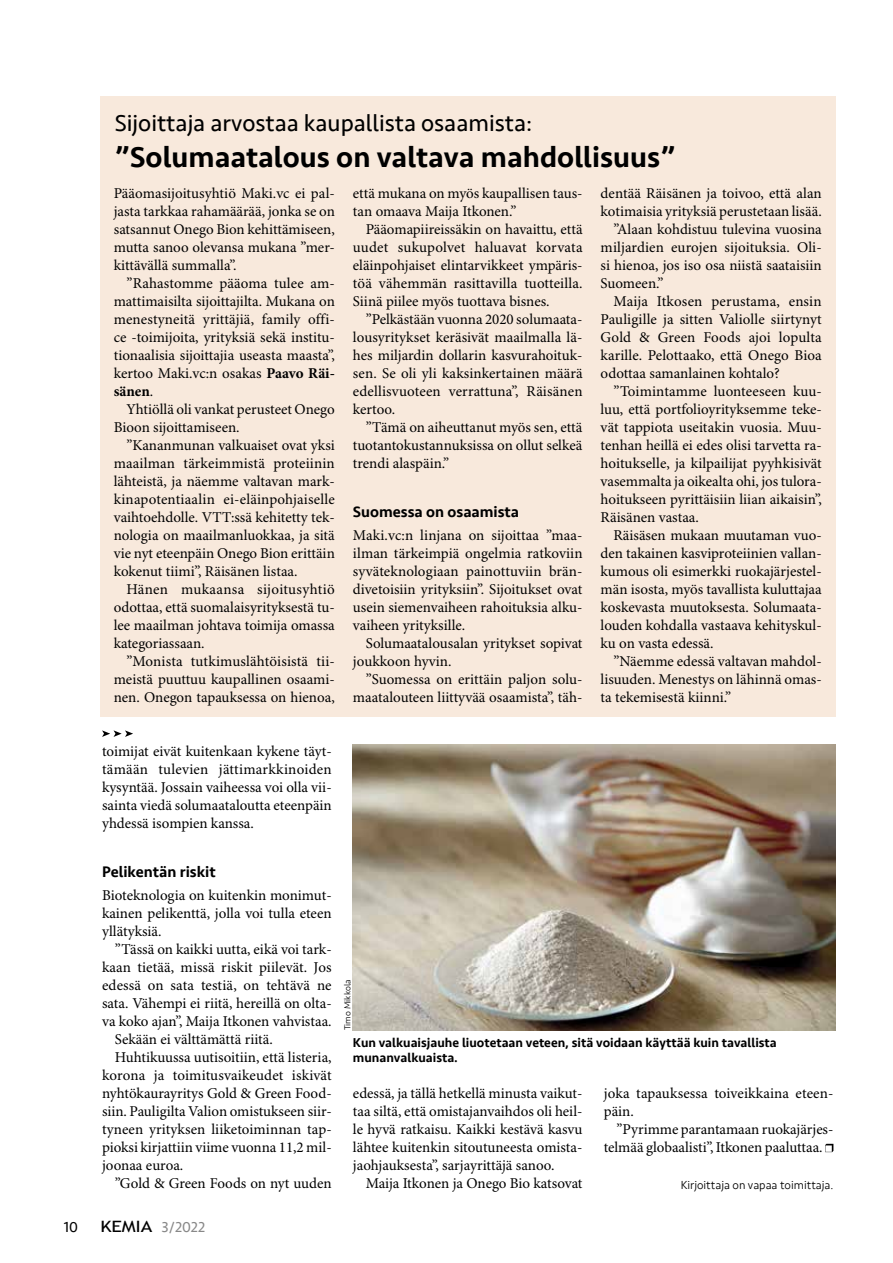
<style>
.page{position:relative;width:893px;height:1263px;background:#fff}
.page>*{position:absolute;margin:0;border:0;box-sizing:border-box;transform-origin:0 0}
.t1{font:500 30px "Seravek";color:#000}
.t2{font:24px "Seravek";color:#000}
.t3{font:500 15.75px "Seravek";color:#000}
.t4{font:15px/18px "Minion Pro";color:#000;text-align:justify}
.t5{font:15px "Seravek";color:#888}
.t6{font:15px "Seravek";color:#000}
.t7{font:500 13.2px/15px "Seravek";color:#000}
.t8{font:300 12px "Seravek";color:#000}
.t9{font:300 9px "Seravek";color:#000}
.s1{font-weight:700}
.s2{font-family:"Trebuchet MS";font-size:15.6px;color:#000}
</style>
<div class="page">
<div style="left:100px;top:96px;width:736px;height:620px;background:#f8e9dc"></div>
<img style="left:353px;top:744px;width:483px;height:286px">
<svg style="left:825px;top:1144px;width:8px;height:8px"></svg>
<svg style="left:102px;top:730px;width:31px;height:7px"></svg>
<h2 class="t2" style="left:115px;top:104px;width:419px">Sijoittaja arvostaa kaupallista osaamista:</h2>
<h1 class="t1" style="left:115px;top:138px;width:562px">”Solumaatalous on valtava mahdollisuus”</h1>
<p class="t4" style="left:114px;top:185px;width:223px">Pääomasijoitusyhtiö Maki.vc ei pal&shy;jasta tarkkaa rahamäärää, jonka se on satsannut Onego Bion kehittämiseen, mutta sanoo olevansa mukana ”mer&shy;kittävällä summalla”.</p>
<p class="t4" style="left:114px;top:275px;width:223px;text-indent:13px">”Rahastomme pääoma tulee am&shy;mattimaisilta sijoittajilta. Mukana on menestyneitä yrittäjiä, family offi&shy;ce -toimijoita, yrityksiä sekä institu&shy;tionaalisia sijoittajia useasta maasta”, kertoo Maki.vc:n osakas <span class="s1">Paavo Räi&shy;sänen</span>.</p>
<p class="t4" style="left:114px;top:401px;width:223px;text-indent:13px">Yhtiöllä oli vankat perusteet Onego<br>Bioon sijoittamiseen.</p>
<p class="t4" style="left:114px;top:437px;width:223px;text-indent:13px">”Kananmunan valkuaiset ovat yksi maailman tärkeimmistä proteiinin lähteistä, ja näemme valtavan mark&shy;kinapotentiaalin ei-eläinpohjaiselle vaihtoehdolle. VTT:ssä kehitetty tek&shy;nologia on maailmanluokkaa, ja sitä vie nyt eteenpäin Onego Bion erittäin kokenut tiimi”, Räisänen listaa.</p>
<p class="t4" style="left:114px;top:581px;width:223px;text-indent:13px">Hänen mukaansa sijoitusyhtiö odottaa, että suomalaisyrityksestä tu&shy;lee maailman johtava toimija omassa kategoriassaan.</p>
<p class="t4" style="left:114px;top:653px;width:223px;text-indent:13px">”Monista tutkimuslähtöisistä tii&shy;meistä puuttuu kaupallinen osaami&shy;nen. Onegon tapauksessa on hienoa,</p>
<p class="t4" style="left:353px;top:185px;width:231px">että mukana on myös kaupallisen taus&shy;tan omaava Maija Itkonen.”</p>
<p class="t4" style="left:353px;top:221px;width:231px;text-indent:13px">Pääomapiireissäkin on havaittu, että uudet sukupolvet haluavat korvata eläinpohjaiset elintarvikkeet ympäris&shy;töä vähemmän rasittavilla tuotteilla.<br>Siinä piilee myös tuottava bisnes.</p>
<p class="t4" style="left:353px;top:311px;width:231px;text-indent:13px">”Pelkästään vuonna 2020 solumaata&shy;lousyritykset keräsivät maailmalla lä&shy;hes miljardin dollarin kasvurahoituk&shy;sen. Se oli yli kaksinkertainen määrä edellisvuoteen verrattuna”, Räisänen kertoo.</p>
<p class="t4" style="left:353px;top:419px;width:231px;text-indent:13px">”Tämä on aiheuttanut myös sen, että tuotantokustannuksissa on ollut selkeä trendi alaspäin.”</p>
<p class="t3" style="left:353px;top:502px;width:168px">Suomessa on osaamista</p>
<p class="t4" style="left:353px;top:527px;width:231px">Maki.vc:n linjana on sijoittaa ”maa&shy;ilman tärkeimpiä ongelmia ratkoviin syväteknologiaan painottuviin brän&shy;divetoisiin yrityksiin”. Sijoitukset ovat usein siemenvaiheen rahoituksia alku&shy;vaiheen yrityksille.</p>
<p class="t4" style="left:353px;top:635px;width:231px;text-indent:13px">Solumaatalousalan yritykset sopivat joukkoon hyvin.</p>
<p class="t4" style="left:353px;top:671px;width:231px;text-align:right">”Suomessa on erittäin paljon solu&shy;maatalouteen liittyvää osaamista”, täh-</p>
<p class="t4" style="left:601px;top:185px;width:223px">dentää Räisänen ja toivoo, että alan</p>
<p class="t4" style="left:601px;top:203px;width:223px">kotimaisia yrityksiä perustetaan lisää.</p>
<p class="t4" style="left:613px;top:221px;width:210px">”Alaan kohdistuu tulevina vuosina</p>
<p class="t4" style="left:601px;top:239px;width:223px">miljardien eurojen sijoituksia. Oli-</p>
<p class="t4" style="left:601px;top:257px;width:223px">si hienoa, jos iso osa niistä saataisiin</p>
<p class="t4" style="left:601px;top:275px;width:64px">Suomeen.”</p>
<p class="t4" style="left:613px;top:293px;width:210px">Maija Itkosen perustama, ensin</p>
<p class="t4" style="left:601px;top:311px;width:223px">Pauligille ja sitten Valiolle siirtynyt</p>
<p class="t4" style="left:601px;top:329px;width:223px">Gold &amp; Green Foods ajoi lopulta</p>
<p class="t4" style="left:601px;top:347px;width:223px">karille. Pelottaako, että Onego Bioa</p>
<p class="t4" style="left:601px;top:365px;width:181px">odottaa samanlainen kohtalo?</p>
<p class="t4" style="left:613px;top:383px;width:210px">”Toimintamme luonteeseen kuu-</p>
<p class="t4" style="left:601px;top:401px;width:223px">luu, että portfolioyrityksemme teke-</p>
<p class="t4" style="left:601px;top:419px;width:223px">vät tappiota useitakin vuosia. Muu-</p>
<p class="t4" style="left:601px;top:437px;width:223px">tenhan heillä ei edes olisi tarvetta ra-</p>
<p class="t4" style="left:601px;top:455px;width:223px">hoitukselle, ja kilpailijat pyyhkisivät</p>
<p class="t4" style="left:601px;top:473px;width:223px">vasemmalta ja oikealta ohi, jos tulora-</p>
<p class="t4" style="left:601px;top:491px;width:223px">hoitukseen pyrittäisiin liian aikaisin”,</p>
<p class="t4" style="left:601px;top:509px;width:100px">Räisänen vastaa.</p>
<p class="t4" style="left:613px;top:527px;width:210px">Räisäsen mukaan muutaman vuo-</p>
<p class="t4" style="left:601px;top:545px;width:223px">den takainen kasviproteiinien vallan-</p>
<p class="t4" style="left:601px;top:563px;width:223px">kumous oli esimerkki ruokajärjestel-</p>
<p class="t4" style="left:601px;top:581px;width:223px">män isosta, myös tavallista kuluttajaa</p>
<p class="t4" style="left:601px;top:599px;width:223px">koskevasta muutoksesta. Solumaata-</p>
<p class="t4" style="left:601px;top:617px;width:223px">louden kohdalla vastaava kehityskul-</p>
<p class="t4" style="left:601px;top:635px;width:114px">ku on vasta edessä.</p>
<p class="t4" style="left:613px;top:653px;width:210px">”Näemme edessä valtavan mahdol-</p>
<p class="t4" style="left:601px;top:671px;width:223px">lisuuden. Menestys on lähinnä omas-</p>
<p class="t4" style="left:601px;top:689px;width:132px">ta tekemisestä kiinni.”</p>
<p class="t4" style="left:102px;top:743px;width:231px">toimijat eivät kuitenkaan kykene täyt&shy;tämään tulevien jättimarkkinoiden kysyntää. Jossain vaiheessa voi olla vii&shy;sainta viedä solumaataloutta eteenpäin yhdessä isompien kanssa.</p>
<p class="t3" style="left:102px;top:862px;width:115px">Pelikentän riskit</p>
<p class="t4" style="left:102px;top:887px;width:231px">Bioteknologia on kuitenkin monimut&shy;kainen pelikenttä, jolla voi tulla eteen yllätyksiä.</p>
<p class="t4" style="left:115px;top:941px;width:218px">”Tässä on kaikki uutta, eikä voi tark-</p>
<p class="t4" style="left:102px;top:959px;width:231px">kaan tietää, missä riskit piilevät. Jos</p>
<p class="t4" style="left:102px;top:977px;width:231px">edessä on sata testiä, on tehtävä ne</p>
<p class="t4" style="left:102px;top:995px;width:231px">sata. Vähempi ei riitä, hereillä on olta-</p>
<p class="t4" style="left:102px;top:1013px;width:231px">va koko ajan”, Maija Itkonen vahvistaa.</p>
<p class="t4" style="left:115px;top:1031px;width:160px">Sekään ei välttämättä riitä.</p>
<p class="t4" style="left:115px;top:1049px;width:218px">Huhtikuussa uutisoitiin, että listeria,</p>
<p class="t4" style="left:102px;top:1067px;width:231px">korona ja toimitusvaikeudet iskivät</p>
<p class="t4" style="left:102px;top:1085px;width:231px">nyhtökaurayritys Gold &amp; Green Food-</p>
<p class="t4" style="left:102px;top:1103px;width:231px">siin. Pauligilta Valion omistukseen siir-</p>
<p class="t4" style="left:102px;top:1121px;width:231px">tyneen yrityksen liiketoiminnan tap-</p>
<p class="t4" style="left:102px;top:1139px;width:231px">pioksi kirjattiin viime vuonna 11,2 mil-</p>
<p class="t4" style="left:102px;top:1157px;width:83px">joonaa euroa.</p>
<p class="t4" style="left:115px;top:1175px;width:218px">”Gold &amp; Green Foods on nyt uuden</p>
<p class="t6" style="left:64px;top:1215px;width:16px">10</p>
<p class="t5" style="left:101px;top:1215px;width:106px"><span class="s2">KEMIA</span> 3/2022</p>
<p class="t9" style="left:342px;top:1030px;width:52px;rotate:-90deg">Timo Mikkola</p>
<p class="t7" style="left:353px;top:1035px;width:425px">Kun valkuaisjauhe liuotetaan veteen, sitä voidaan käyttää kuin tavallista munanvalkuaista.</p>
<p class="t4" style="left:353px;top:1085px;width:231px">edessä, ja tällä hetkellä minusta vaikut&shy;taa siltä, että omistajanvaihdos oli heil&shy;le hyvä ratkaisu. Kaikki kestävä kasvu lähtee kuitenkin sitoutuneesta omista&shy;jaohjauksesta”, sarjayrittäjä sanoo.</p>
<p class="t4" style="left:366px;top:1175px;width:218px">Maija Itkonen ja Onego Bio katsovat</p>
<p class="t4" style="left:604px;top:1085px;width:231px">joka tapauksessa toiveikkaina eteen&shy;päin.</p>
<p class="t4" style="left:604px;top:1121px;width:231px;text-indent:13px">”Pyrimme parantamaan ruokajärjes&shy;telmää globaalisti”, Itkonen paaluttaa.</p>
<p class="t8" style="left:681px;top:1177px;width:154px">Kirjoittaja on vapaa toimittaja.</p>
</div>
